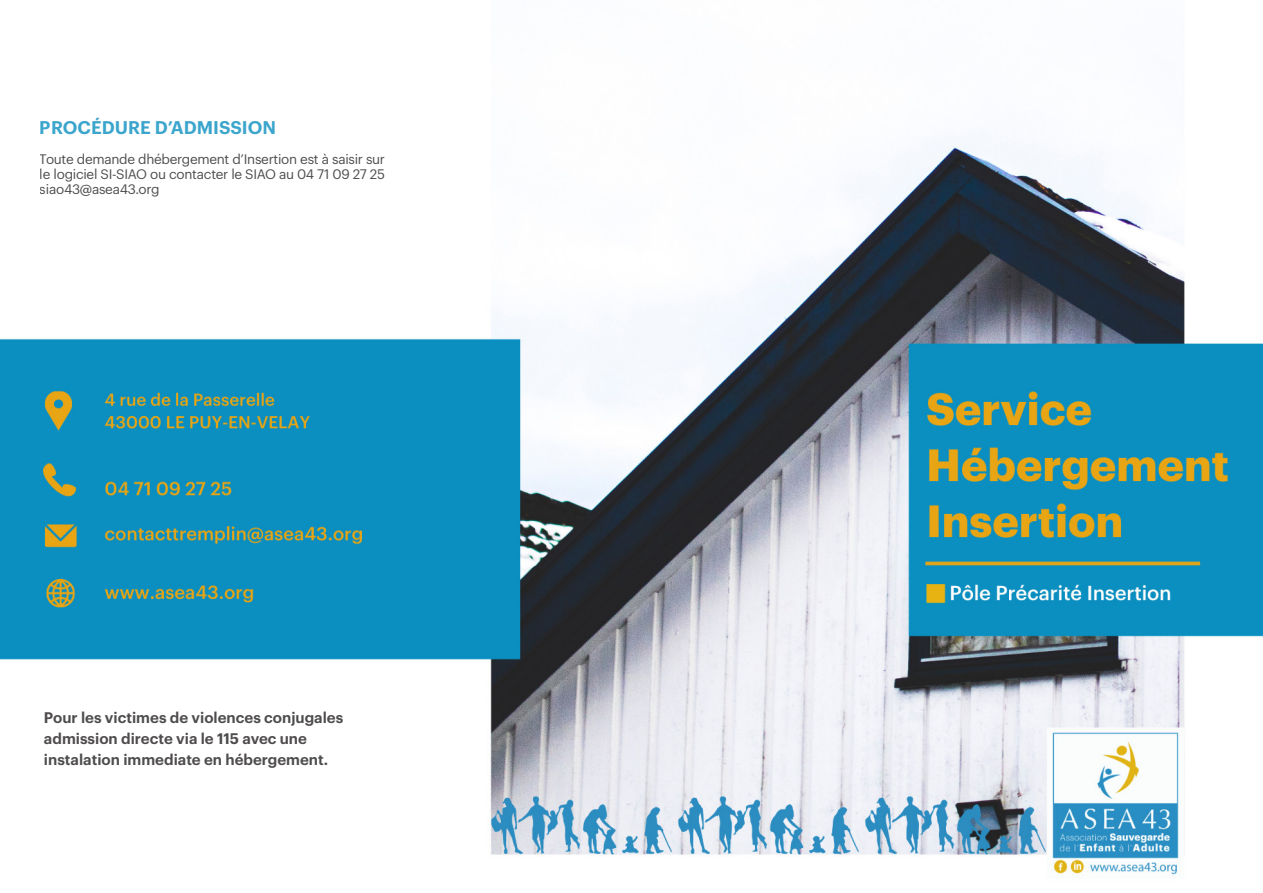
<style>
.page{position:relative;width:1263px;height:893px;background:#fff}
.page>*{position:absolute;margin:0;border:0;box-sizing:border-box;transform-origin:0 0}
.t1{font:600 18px "Graphik";color:#0b8fc0}
.t2{font:600 15px/21px "Graphik";color:#231f20}
.t3{font:13.5px/15px "Graphik";letter-spacing:-.02em;color:#231f20;text-align:justify}
</style>
<div class="page">
<img style="left:0;top:134px;width:1263px;height:741px">
<h1 class="t1" style="left:40px;top:114px;width:238px">PROCÉDURE D’ADMISSION</h1>
<p class="t3" style="left:40px;top:150px;width:347px">Toute demande dhébergement d’Insertion est à saisir sur le logiciel SI-SIAO ou contacter le SIAO au 04 71 09 27 25 siao43@asea43.org</p>
<p class="t2" style="left:44px;top:705px;width:301px">Pour les victimes de violences conjugales admission directe via le 115 avec une instalation immediate en hébergement.</p>
</div>
